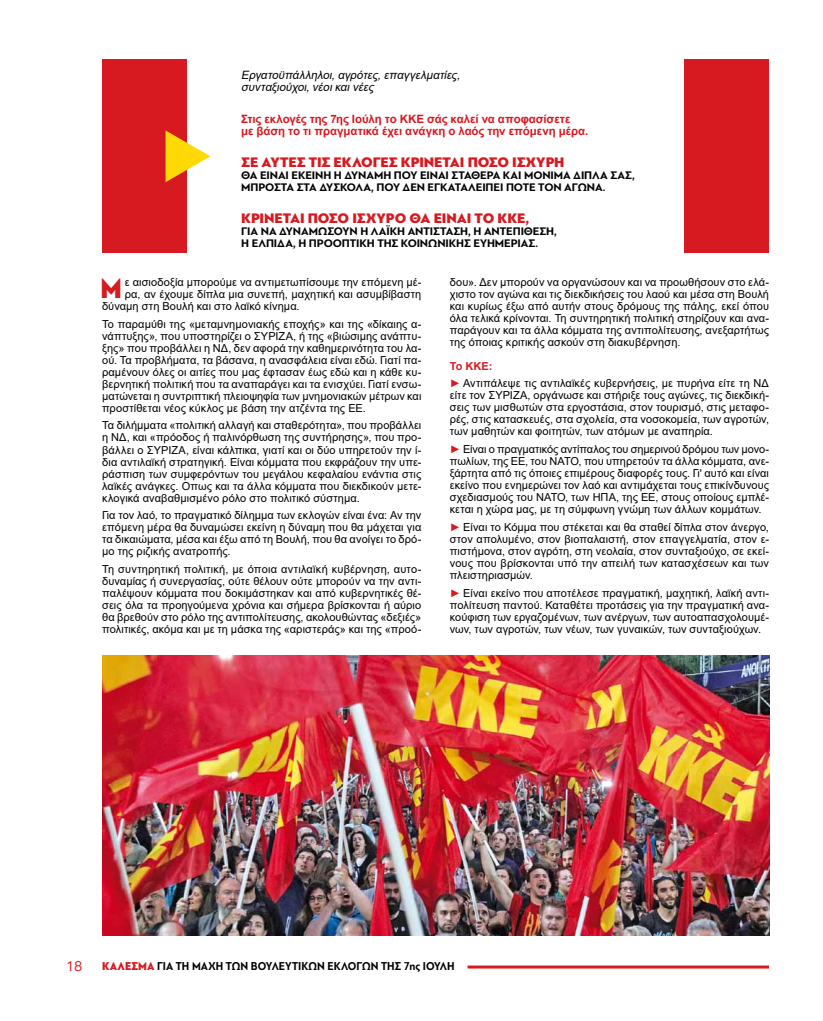
<style>
.page{position:relative;width:823px;height:1021px;background:#fff}
.page>*{position:absolute;margin:0;border:0;box-sizing:border-box;transform-origin:0 0}
.t1{font:900 29.2px "PF Bague Sans Pro";color:#d71920;scale:.9 1}
.t2{font:15px "PF Bague Sans Pro";color:#d71920}
.t3{font:900 14.5px "PF Bague Sans Pro";letter-spacing:-.005em;color:#d71920}
.t4{font:700 12px "PF Bague Sans Pro";color:#000;scale:.9 1}
.t5{font:700 11.5px/12px "PF Bague Sans Pro";letter-spacing:-.005em;color:#000}
.t6{font:700 11.5px/12px "Arial";letter-spacing:-.01em;color:#d71920}
.t7{font:italic 11.5px/12px "Arial";color:#000}
.t8{font:11px/12px "Arial";letter-spacing:.005em;color:#000;text-align:justify}
.s1{font-weight:700;color:#d71920}
.s2{font-family:"CF Jeckyl Condensed";color:#d71920}
.s3{font-weight:900;color:#d71920}
</style>
<div class="page">
<div style="left:684px;top:60px;width:84px;height:193px;background:#d71920"></div>
<div style="left:102px;top:60px;width:85px;height:193px;background:#d71920"></div>
<svg style="left:165px;top:130px;width:45px;height:52px"></svg>
<hr style="left:467px;top:965px;width:301px;height:3px;background:#d71920">
<img style="left:102px;top:655px;width:667px;height:280px">
<p class="t7" style="left:241px;top:69px;width:223px">Εργατοϋπάλληλοι,αγρότες,επαγγελματίες, συνταξιούχοι,νέοικαινέες</p>
<p class="t6" style="left:241px;top:113px;width:348px">Στις εκλογές της 7ης Ιούλη το ΚΚΕ σάς καλεί να αποφασίσετε<br>με βάση το τι πραγματικά έχει ανάγκη ο λαός την επόμενη μέρα.</p>
<h3 class="t3" style="left:241px;top:153px;width:325px">ΣΕ ΑΥΤΕΣ ΤΙΣ ΕΚΛΟΓΕΣ ΚΡΙΝΕΤΑΙ ΠΟΣΟ ΙΣΧΥΡΗ</h3>
<p class="t5" style="left:241px;top:169px;width:395px">ΘΑ ΕΙΝΑΙ ΕΚΕΙΝΗ Η ΔΥΝΑΜΗ ΠΟΥ ΕΙΝΑΙ ΣΤΑΘΕΡΑ ΚΑΙ ΜΟΝΙΜΑ ΔΙΠΛΑ ΣΑΣ,<br>ΜΠΡΟΣΤΑ ΣΤΑ ΔΥΣΚΟΛΑ, ΠΟΥ ΔΕΝ ΕΓΚΑΤΑΛΕΙΠΕΙ ΠΟΤΕ ΤΟΝ ΑΓΩΝΑ.</p>
<h3 class="t3" style="left:241px;top:209px;width:290px">ΚΡΙΝΕΤΑΙ ΠΟΣΟ ΙΣΧΥΡΟ ΘΑ ΕΙΝΑΙ ΤΟ ΚΚΕ,</h3>
<p class="t5" style="left:241px;top:225px;width:317px">ΓΙΑ ΝΑ ΔΥΝΑΜΩΣΟΥΝ Η ΛΑΪΚΗ ΑΝΤΙΣΤΑΣΗ, Η ΑΝΤΕΠΙΘΕΣΗ,<br>Η ΕΛΠΙΔΑ, Η ΠΡΟΟΠΤΙΚΗ ΤΗΣ ΚΟΙΝΩΝΙΚΗΣ ΕΥΗΜΕΡΙΑΣ.</p>
<h1 class="t1" style="left:101px;top:270px;width:25px">Μ</h1>
<p class="t8" style="left:125px;top:276px;width:298px">ε αισιοδοξία μπορούμε να αντιμετωπίσουμε την επόμενη μέ-</p>
<p class="t8" style="left:125px;top:288px;width:298px">ρα, αν έχουμε δίπλα μια συνεπή, μαχητική και ασυμβίβαστη</p>
<p class="t8" style="left:102px;top:300px;width:199px">δύναμη στη Βουλή και στο λαϊκό κίνημα.</p>
<p class="t8" style="left:102px;top:317px;width:320px">Το παραμύθι της «μεταμνημονιακής εποχής» και της «δίκαιης α&shy;νάπτυξης», που υποστηρίζει ο ΣΥΡΙΖΑ, ή της «βιώσιμης ανάπτυ&shy;ξης» που προβάλλει η ΝΔ, δεν αφορά την καθημερινότητα του λα&shy;ού. Τα προβλήματα, τα βάσανα, η ανασφάλεια είναι εδώ. Γιατί πα&shy;ραμένουν όλες οι αιτίες που μας έφτασαν έως εδώ και η κάθε κυ&shy;βερνητική πολιτική που τα αναπαράγει και τα ενισχύει. Γιατί ενσω&shy;ματώνεται η συντριπτική πλειοψηφία των μνημονιακών μέτρων και προστίθεται νέος κύκλος με βάση την ατζέντα της ΕΕ.</p>
<p class="t8" style="left:102px;top:419px;width:320px">Τα διλήμματα «πολιτική αλλαγή και σταθερότητα», που προβάλλει η ΝΔ, και «πρόοδος ή παλινόρθωση της συντήρησης», που προ&shy;βάλλει ο ΣΥΡΙΖΑ, είναι κάλπικα, γιατί και οι δύο υπηρετούν την ί&shy;δια αντιλαϊκή στρατηγική. Είναι κόμματα που εκφράζουν την υπε&shy;ράσπιση των συμφερόντων του μεγάλου κεφαλαίου ενάντια στις λαϊκές ανάγκες. Οπως και τα άλλα κόμματα που διεκδικούν μετε&shy;κλογικά αναβαθμισμένο ρόλο στο πολιτικό σύστημα.</p>
<p class="t8" style="left:102px;top:509px;width:320px">Για τον λαό, το πραγματικό δίλημμα των εκλογών είναι ένα: Αν την επόμενη μέρα θα δυναμώσει εκείνη η δύναμη που θα μάχεται για τα δικαιώματα, μέσα και έξω από τη Βουλή, που θα ανοίγει το δρό&shy;μο της ριζικής ανατροπής.</p>
<p class="t8" style="left:102px;top:563px;width:320px">Τη συντηρητική πολιτική, με όποια αντιλαϊκή κυβέρνηση, αυτο&shy;δυναμίας ή συνεργασίας, ούτε θέλουν ούτε μπορούν να την αντι&shy;παλέψουν κόμματα που δοκιμάστηκαν και από κυβερνητικές θέ&shy;σεις όλα τα προηγούμενα χρόνια και σήμερα βρίσκονται ή αύριο θα βρεθούν στο ρόλο της αντιπολίτευσης, ακολουθώντας «δεξιές» πολιτικές, ακόμα και με τη μάσκα της «αριστεράς» και της «προό-</p>
<p class="t8" style="left:449px;top:276px;width:320px">δου». Δεν μπορούν να οργανώσουν και να προωθήσουν στο ελά&shy;χιστο τον αγώνα και τις διεκδικήσεις του λαού και μέσα στη Βουλή και κυρίως έξω από αυτήν στους δρόμους της πάλης, εκεί όπου όλα τελικά κρίνονται. Τη συντηρητική πολιτική στηρίζουν και ανα&shy;παράγουν και τα άλλα κόμματα της αντιπολίτευσης, ανεξαρτήτως της όποιας κριτικής ασκούν στη διακυβέρνηση.</p>
<p class="t8" style="left:449px;top:357px;width:320px;line-height:17.7px"><span class="s1">Το ΚΚΕ:<br></span><span class="s2">►</span> Αντιπάλεψε τις αντιλαϊκές κυβερνήσεις, με πυρήνα είτε τη ΝΔ</p>
<p class="t8" style="left:449px;top:389px;width:320px">είτε τον ΣΥΡΙΖΑ, οργάνωσε και στήριξε τους αγώνες, τις διεκδική&shy;σεις των μισθωτών στα εργοστάσια, στον τουρισμό, στις μεταφο&shy;ρές, στις κατασκευές, στα σχολεία, στα νοσοκομεία, των αγροτών, των μαθητών και φοιτητών, των ατόμων με αναπηρία.</p>
<p class="t8" style="left:449px;top:443px;width:320px"><span class="s2">►</span> Είναι ο πραγματικός αντίπαλος του σημερινού δρόμου των μονο&shy;πωλίων, της ΕΕ, του ΝΑΤΟ, που υπηρετούν τα άλλα κόμματα, ανε&shy;ξάρτητα από τις όποιες επιμέρους διαφορές τους. Γι' αυτό και είναι εκείνο που ενημερώνει τον λαό και αντιμάχεται τους επικίνδυνους σχεδιασμούς του ΝΑΤΟ, των ΗΠΑ, της ΕΕ, στους οποίους εμπλέ&shy;κεται η χώρα μας, με τη σύμφωνη γνώμη των άλλων κομμάτων.</p>
<p class="t8" style="left:449px;top:521px;width:320px"><span class="s2">►</span> Είναι το Κόμμα που στέκεται και θα σταθεί δίπλα στον άνεργο, στον απολυμένο, στον βιοπαλαιστή, στον επαγγελματία, στον ε&shy;πιστήμονα, στον αγρότη, στη νεολαία, στον συνταξιούχο, σε εκεί&shy;νους που βρίσκονται υπό την απειλή των κατασχέσεων και των πλειστηριασμών.</p>
<p class="t8" style="left:449px;top:587px;width:320px"><span class="s2">►</span> Είναι εκείνο που αποτέλεσε πραγματική, μαχητική, λαϊκή αντι&shy;πολίτευση παντού. Καταθέτει προτάσεις για την πραγματική ανα&shy;κούφιση των εργαζομένων, των ανέργων, των αυτοαπασχολουμέ&shy;νων, των αγροτών, των νέων, των γυναικών, των συνταξιούχων.</p>
<h2 class="t2" style="left:66px;top:957px;width:18px">18</h2>
<p class="t4" style="left:102px;top:958px;width:393px"><span class="s3">ΚΑΛΕΣΜΑ</span> ΓΙΑ ΤΗ ΜΑΧΗ ΤΩΝ ΒΟΥΛΕΥΤΙΚΩΝ ΕΚΛΟΓΩΝ ΤΗΣ 7ης ΙΟΥΛΗ</p>
</div>
